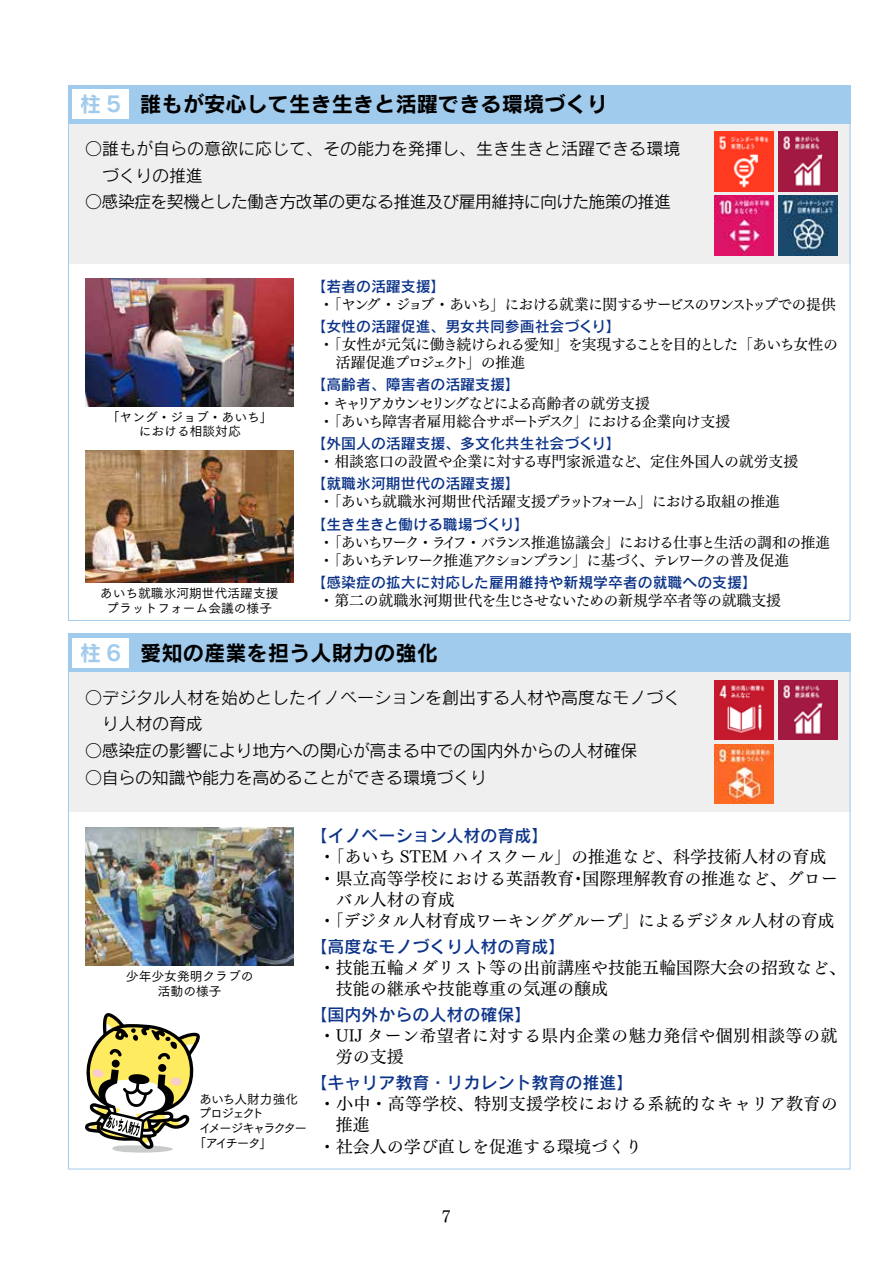
<style>
.page{position:relative;width:893px;height:1263px;background:#fff}
.page>*{position:absolute;margin:0;border:0;box-sizing:border-box;transform-origin:0 0}
.t1{font:21.3px "Rodin Pro B";color:#000}
.t2{font:16.95px/26.5px "Rodin Pro M";letter-spacing:-.015em;color:#000}
.t3{font:16.95px/21.3px "Tsuku Min Pro M";color:#000}
.t4{font:16.95px "Rodin Pro DB";color:#0c3388}
.t5{font:16.95px "Rodin Pro M";letter-spacing:-.045em;color:#000}
.t6{font:16.95px/21.3px "Tsuku Min Pro M";letter-spacing:.025em;color:#000}
.t7{font:16.95px "Tsuku Min Pro M";letter-spacing:-.035em;color:#000}
.t8{font:16.95px "Tsuku Min Pro M";letter-spacing:.02em;color:#000}
.t9{font:14.85px/18px "Tsuku Min Pro M";letter-spacing:-.06em;color:#000}
.t10{font:14.85px/18px "Tsuku Min Pro M";letter-spacing:-.12em;color:#000}
.t11{font:14.85px "Rodin Pro DB";color:#0c3388}
.t12{font:14.85px "Tsuku Min Pro M";color:#000}
.t13{font:14.85px "Tsuku Min Pro M";letter-spacing:-.01em;color:#000}
.t14{font:14.85px "Rodin Pro DB";letter-spacing:-.025em;color:#0c3388}
.t15{font:12.75px/14.9px "Tsuku Go Pro M";color:#000;text-align:center}
.t16{font:12.75px "Tsuku Go Pro M";letter-spacing:-.17em;color:#000}
.s1{color:#a1cbed}
</style>
<div class="page">
<div style="left:68px;top:85px;width:782px;height:179px;background:#efefef"></div>
<div style="left:68px;top:85px;width:782px;height:38px;background:#a1cbed"></div>
<div style="left:72px;top:89px;width:57px;height:30px;background:#fff"></div>
<img style="left:714px;top:132px;width:60px;height:59px">
<img style="left:778px;top:132px;width:60px;height:59px">
<img style="left:714px;top:196px;width:60px;height:59px">
<img style="left:778px;top:196px;width:60px;height:59px">
<div style="left:68px;top:634px;width:782px;height:178px;background:#efefef"></div>
<img style="left:85px;top:827px;width:208px;height:138px">
<svg style="left:85px;top:1013px;width:115px;height:139px"></svg>
<div style="left:68px;top:634px;width:782px;height:38px;background:#a1cbed"></div>
<div style="left:72px;top:638px;width:57px;height:30px;background:#fff"></div>
<img style="left:714px;top:680px;width:60px;height:60px">
<img style="left:778px;top:680px;width:60px;height:60px">
<img style="left:714px;top:744px;width:60px;height:60px">
<img style="left:85px;top:279px;width:208px;height:127px">
<img style="left:85px;top:451px;width:208px;height:132px">
<h1 class="t1" style="left:80px;top:90px;width:530px"><span class="s1">柱 5</span> 誰もが安心して生き生きと活躍できる環境づくり</h1>
<p class="t2" style="left:102px;top:135px;width:580px;text-indent:-17px">○誰もが自らの意欲に応じて、その能力を発揮し、生き生きと活躍できる環境づくりの推進</p>
<p class="t5" style="left:85px;top:191px;width:587px">○感染症を契機とした働き方改革の更なる推進及び雇用維持に向けた施策の推進</p>
<p class="t15" style="left:107px;top:408px;width:167px">「ヤング・ジョブ・あいち」における相談対応</p>
<p class="t15" style="left:100px;top:584px;width:180px">あいち就職氷河期世代活躍支援プラットフォーム会議の様子</p>
<p class="t11" style="left:311px;top:276px;width:135px">【若者の活躍支援】</p>
<p class="t10" style="left:319px;top:293px;width:518px">・「ヤング・ジョブ・あいち」における就業に関するサービスのワンストップでの提供</p>
<p class="t11" style="left:311px;top:317px;width:311px">【女性の活躍促進、男女共同参画社会づくり】</p>
<p class="t9" style="left:336px;top:334px;width:504px;text-indent:-17px">・「女性が元気に働き続けられる愛知」を実現することを目的とした「あいち女性の活躍促進プロジェクト」の推進</p>
<p class="t11" style="left:311px;top:375px;width:210px">【高齢者、障害者の活躍支援】</p>
<p class="t9" style="left:319px;top:392px;width:413px">・キャリアカウンセリングなどによる高齢者の就労支援<br>・「あいち障害者雇用総合サポートデスク」における企業向け支援</p>
<p class="t11" style="left:311px;top:433px;width:311px">【外国人の活躍支援、多文化共生社会づくり】</p>
<p class="t12" style="left:319px;top:448px;width:481px">・相談窓口の設置や企業に対する専門家派遣など、定住外国人の就労支援</p>
<p class="t11" style="left:311px;top:474px;width:210px">【就職氷河期世代の活躍支援】</p>
<p class="t9" style="left:319px;top:491px;width:462px">・「あいち就職氷河期世代活躍支援プラットフォーム」における取組の推進</p>
<p class="t14" style="left:311px;top:514px;width:219px">【生き生きと働ける職場づくり】</p>
<p class="t10" style="left:319px;top:531px;width:513px">・「あいちワーク・ライフ・バランス推進協議会」における仕事と生活の調和の推進・「あいちテレワーク推進アクションプラン」に基づく、テレワークの普及促進</p>
<p class="t11" style="left:311px;top:573px;width:447px">【感染症の拡大に対応した雇用維持や新規学卒者の就職への支援】</p>
<p class="t13" style="left:319px;top:587px;width:463px">・第二の就職氷河期世代を生じさせないための新規学卒者等の就職支援</p>
<h1 class="t1" style="left:80px;top:638px;width:360px"><span class="s1">柱 6</span> 愛知の産業を担う人財力の強化</h1>
<p class="t2" style="left:102px;top:683px;width:580px;text-indent:-17px">○デジタル人材を始めとしたイノベーションを創出する人材や高度なモノづくり人材の育成</p>
<p class="t2" style="left:85px;top:737px;width:554px">○感染症の影響により地方への関心が高まる中での国内外からの人材確保</p>
<p class="t2" style="left:85px;top:763px;width:403px">○自らの知識や能力を高めることができる環境づくり</p>
<p class="t15" style="left:126px;top:967px;width:129px">少年少女発明クラブの活動の様子</p>
<p class="t15" style="left:199px;top:1090px;width:100px">あいち人財力強化</p>
<p class="t15" style="left:199px;top:1105px;width:67px">プロジェクト</p>
<p class="t16" style="left:199px;top:1118px;width:110px">イメージキャラクター</p>
<p class="t15" style="left:193px;top:1134px;width:80px">「アイチータ」</p>
<p class="t4" style="left:310px;top:824px;width:240px">【イノベーション人材の育成】</p>
<p class="t3" style="left:319px;top:844px;width:509px">・「あいち STEM ハイスクール」の推進など、科学技術人材の育成</p>
<p class="t3" style="left:319px;top:865px;width:520px">・県立高等学校における英語教育・国際理解教育の推進など、グロー</p>
<p class="t3" style="left:336px;top:887px;width:121px">バル人材の育成</p>
<p class="t7" style="left:319px;top:905px;width:517px">・「デジタル人材育成ワーキンググループ」によるデジタル人材の育成</p>
<p class="t4" style="left:310px;top:935px;width:257px">【高度なモノづくり人材の育成】</p>
<p class="t3" style="left:336px;top:955px;width:512px;text-indent:-17px">・技能五輪メダリスト等の出前講座や技能五輪国際大会の招致など、技能の継承や技能尊重の気運の醸成</p>
<p class="t4" style="left:310px;top:1003px;width:223px">【国内外からの人材の確保】</p>
<p class="t6" style="left:336px;top:1023px;width:503px;text-indent:-17px">・UIJ ターン希望者に対する県内企業の魅力発信や個別相談等の就労の支援</p>
<p class="t4" style="left:310px;top:1071px;width:325px">【キャリア教育・リカレント教育の推進】</p>
<p class="t8" style="left:319px;top:1088px;width:520px">・小中・高等学校、特別支援学校における系統的なキャリア教育の</p>
<p class="t3" style="left:336px;top:1112px;width:36px">推進</p>
<p class="t3" style="left:319px;top:1133px;width:325px">・社会人の学び直しを促進する環境づくり</p>
<p class="t3" style="left:442px;top:1203px;width:11px">7</p>
</div>
